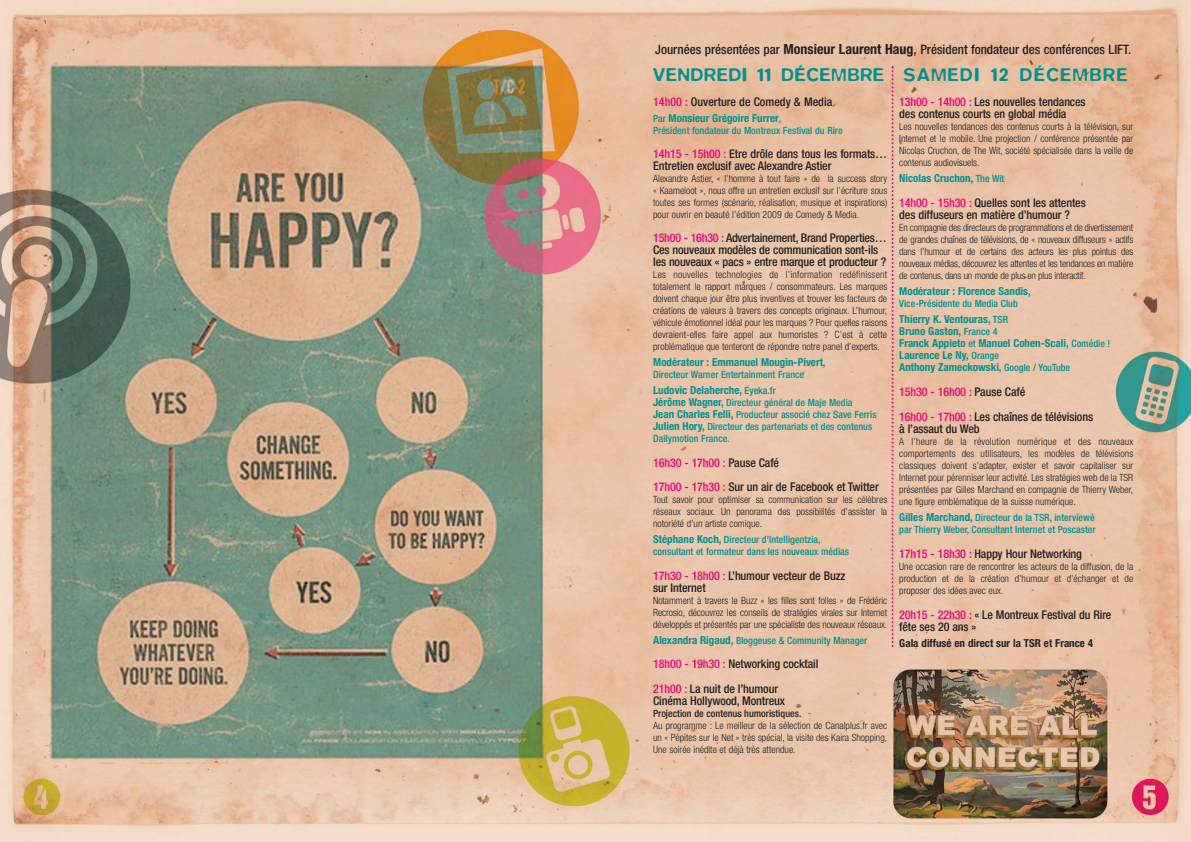
<style>
.page{position:relative;width:1191px;height:842px;background:#fff}
.page>*{position:absolute;margin:0;border:0;box-sizing:border-box;transform-origin:0 0}
.t1{font:500 19px "Blur";letter-spacing:.055em;color:#00928f}
.t2{font:500 condensed 13px "Helvetica Neue";color:#231f20}
.t3{font:500 condensed 12px/12px "Helvetica Neue";letter-spacing:-.01em;color:#231f20}
.t4{font:700 condensed 11px/12px "Helvetica Neue";color:#00928f}
.t5{font:700 condensed 11px "Helvetica Neue";color:#231f20}
.t6{font:300 condensed 10px/12px "Helvetica Neue";color:#231f20;text-align:justify}
.t7{font:500 condensed 10px/12px "Helvetica Neue";color:#00928f}
.t8{font:500 condensed 10px "Helvetica Neue";color:#231f20}
.s1{font-weight:700;font-size:14px}
.s2{color:#ed0677}
.s3{font-weight:500;font-size:10px}
.s4{font-weight:700;font-size:11px}
</style>
<div class="page">
<img style="left:0;top:1px;width:1191px;height:841px">
<svg style="left:891px;top:66px;width:2px;height:581px"></svg>
<h2 class="t2" style="left:655px;top:45px;width:477px">Journées présentées par <span class="s1">Monsieur Laurent Haug</span>, Président fondateur des conférences LIFT.</h2>
<h1 class="t1" style="left:653px;top:67px;width:476px">VENDREDI 11 DÉCEMBRE SAMEDI 12 DÉCEMBRE</h1>
<p class="t3" style="left:653px;top:97px;width:180px"><span class="s2">14h00 :</span> Ouverture de Comedy &amp; Media</p>
<p class="t4" style="left:653px;top:113px;width:130px"><span class="s3">Par</span> Monsieur Grégoire Furrer<span class="s3">,</span></p>
<p class="t7" style="left:653px;top:125px;width:191px">Président fondateur du Montreux Festival du Rire</p>
<p class="t3" style="left:653px;top:149px;width:235px"><span class="s2">14h15 - 15h00 :</span> Etre drôle dans tous les formats…<br>Entretien exclusif avec Alexandre Astier</p>
<p class="t6" style="left:653px;top:173px;width:235px">Alexandre Astier, « l’homme à tout faire » de la success story « Kaameloot », nous offre un entretien exclusif sur l’écriture sous toutes ses formes (scénario, réalisation, musique et inspirations) pour ouvrir en beauté l’édition 2009 de Comedy &amp; Media.</p>
<p class="t3" style="left:653px;top:233px;width:235px"><span class="s2">15h00 - 16h30 :</span> Advertainement, Brand Properties…<br>Ces nouveaux modèles de communication sont-ils les nouveaux « pacs » entre marque et producteur ?</p>
<p class="t6" style="left:653px;top:269px;width:236px">Les nouvelles technologies de l’information redéfinissent totalement le rapport marques / consommateurs. Les marques doivent chaque jour être plus inventives et trouver les facteurs de créations de valeurs à travers des concepts originaux. L’humour, véhicule émotionnel idéal pour les marques ? Pour quelles raisons devraient-elles faire appel aux humoristes ? C’est à cette problématique que tenteront de répondre notre panel d’experts.</p>
<p class="t4" style="left:653px;top:357px;width:174px">Modérateur : Emmanuel Mougin-Pivert,</p>
<p class="t7" style="left:653px;top:369px;width:152px">Directeur Warner Entertainment France</p>
<p class="t4" style="left:653px;top:385px;width:124px">Ludovic Delaherche, <span class="s3">Eyeka.fr</span></p>
<p class="t7" style="left:653px;top:397px;width:225px"><span class="s4">Jérôme Wagner,</span> Directeur général de Maje Media<br><span class="s4">Jean Charles Felli,</span> Producteur associé chez Save Ferris <span class="s4">Julien Hory,</span> Directeur des partenariats et des contenus Dailymotion France.</p>
<p class="t3" style="left:653px;top:452px;width:227px;line-height:24px"><span class="s2">16h30 - 17h00 :</span> Pause Café<br><span class="s2">17h00 - 17h30 :</span> Sur un air de Facebook et Twitter</p>
<p class="t6" style="left:653px;top:494px;width:235px">Tout savoir pour optimiser sa communication sur les célèbres réseaux sociaux. Un panorama des possibilités d’assister la notoriété d’un artiste comique.</p>
<p class="t7" style="left:653px;top:534px;width:197px"><span class="s4">Stéphane Koch,</span> Directeur d’Intelligentzia, consultant et formateur dans les nouveaux médias</p>
<p class="t3" style="left:653px;top:571px;width:194px"><span class="s2">17h30 - 18h00 :</span> L’humour vecteur de Buzz sur Internet</p>
<p class="t6" style="left:653px;top:595px;width:235px">Notamment à travers le Buzz « les filles sont folles » de Frédéric Recrosio, découvrez les conseils de stratégies virales sur Internet développés et présentés par une spécialiste des nouveaux réseaux.</p>
<p class="t7" style="left:653px;top:635px;width:215px"><span class="s4">Alexandra Rigaud,</span> Bloggeuse &amp; Community Manager</p>
<p class="t3" style="left:653px;top:652px;width:167px;line-height:25px"><span class="s2">18h00 - 19h30 :</span> Networking cocktail<br><span class="s2">21h00 :</span> La nuit de l’humour</p>
<p class="t3" style="left:653px;top:696px;width:133px">Cinéma Hollywood, Montreux</p>
<p class="t8" style="left:653px;top:710px;width:150px">Projection de contenus humoristiques.</p>
<p class="t6" style="left:653px;top:720px;width:235px">Au programme : Le meilleur de la sélection de Canalplus.fr avec un « Pépites sur le Net » très spécial, la visite des Kaira Shopping, Une soirée inédite et déjà très attendue.</p>
<p class="t3" style="left:899px;top:97px;width:188px"><span class="s2">13h00 - 14h00 :</span> Les nouvelles tendances des contenus courts en global média</p>
<p class="t6" style="left:899px;top:121px;width:235px">Les nouvelles tendances des contenus courts à la télévision, sur Internet et le mobile. Une projection / conférence présentée par Nicolas Cruchon, de The Wit, société spécialisée dans la veille de contenus audiovisuels.</p>
<p class="t4" style="left:899px;top:173px;width:107px">Nicolas Cruchon, <span class="s3">The Wit</span></p>
<p class="t3" style="left:899px;top:198px;width:188px"><span class="s2">14h00 - 15h30 :</span> Quelles sont les attentes des diffuseurs en matière d’humour ?</p>
<p class="t6" style="left:899px;top:222px;width:235px">En compagnie des directeurs de programmations et de divertissement de grandes chaînes de télévisions, de « nouveaux diffuseurs » actifs dans l’humour et de certains des acteurs les plus pointus des nouveaux médias, découvrez les attentes et les tendances en matière de contenus, dans un monde de plus en plus interactif.</p>
<p class="t4" style="left:899px;top:286px;width:133px">Modérateur : Florence Sandis,</p>
<p class="t7" style="left:899px;top:298px;width:120px">Vice-Présidente du Media Club</p>
<p class="t4" style="left:899px;top:314px;width:213px">Thierry K. Ventouras, <span class="s3">TSR<br></span>Bruno Gaston, <span class="s3">France 4<br></span>Franck Appieto <span class="s3">et</span> Manuel Cohen-Scali, <span class="s3">Comédie !<br></span>Laurence Le Ny, <span class="s3">Orange<br></span>Anthony Zameckowski, <span class="s3">Google / YouTube</span></p>
<p class="t3" style="left:899px;top:380px;width:195px;line-height:25px"><span class="s2">15h30 - 16h00 :</span> Pause Café<br><span class="s2">16h00 - 17h00 :</span> Les chaînes de télévisions</p>
<p class="t3" style="left:899px;top:424px;width:82px">à l’assaut du Web</p>
<p class="t6" style="left:899px;top:436px;width:235px">A l’heure de la révolution numérique et des nouveaux comportements des utilisateurs, les modèles de télévisions classiques doivent s’adapter, exister et savoir capitaliser sur Internet pour pérenniser leur activité. Les stratégies web de la TSR présentées par Gilles Marchand en compagnie de Thierry Weber, une figure emblématique de la suisse numérique.</p>
<p class="t7" style="left:899px;top:512px;width:198px"><span class="s4">Gilles Marchand,</span> Directeur de la TSR, interviewé par Thierry Weber, Consultant Internet et Poscaster</p>
<p class="t3" style="left:899px;top:549px;width:184px"><span class="s2">17h15 - 18h30 :</span> Happy Hour Networking</p>
<p class="t6" style="left:899px;top:561px;width:235px">Une occasion rare de rencontrer les acteurs de la diffusion, de la production et de la création d’humour et d’échanger et de proposer des idées avec eux.</p>
<p class="t3" style="left:899px;top:610px;width:214px"><span class="s2">20h15 - 22h30 :</span> « Le Montreux Festival du Rire fête ses 20 ans »</p>
<p class="t5" style="left:899px;top:639px;width:195px">Gala diffusé en direct sur la TSR et France 4</p>
</div>
